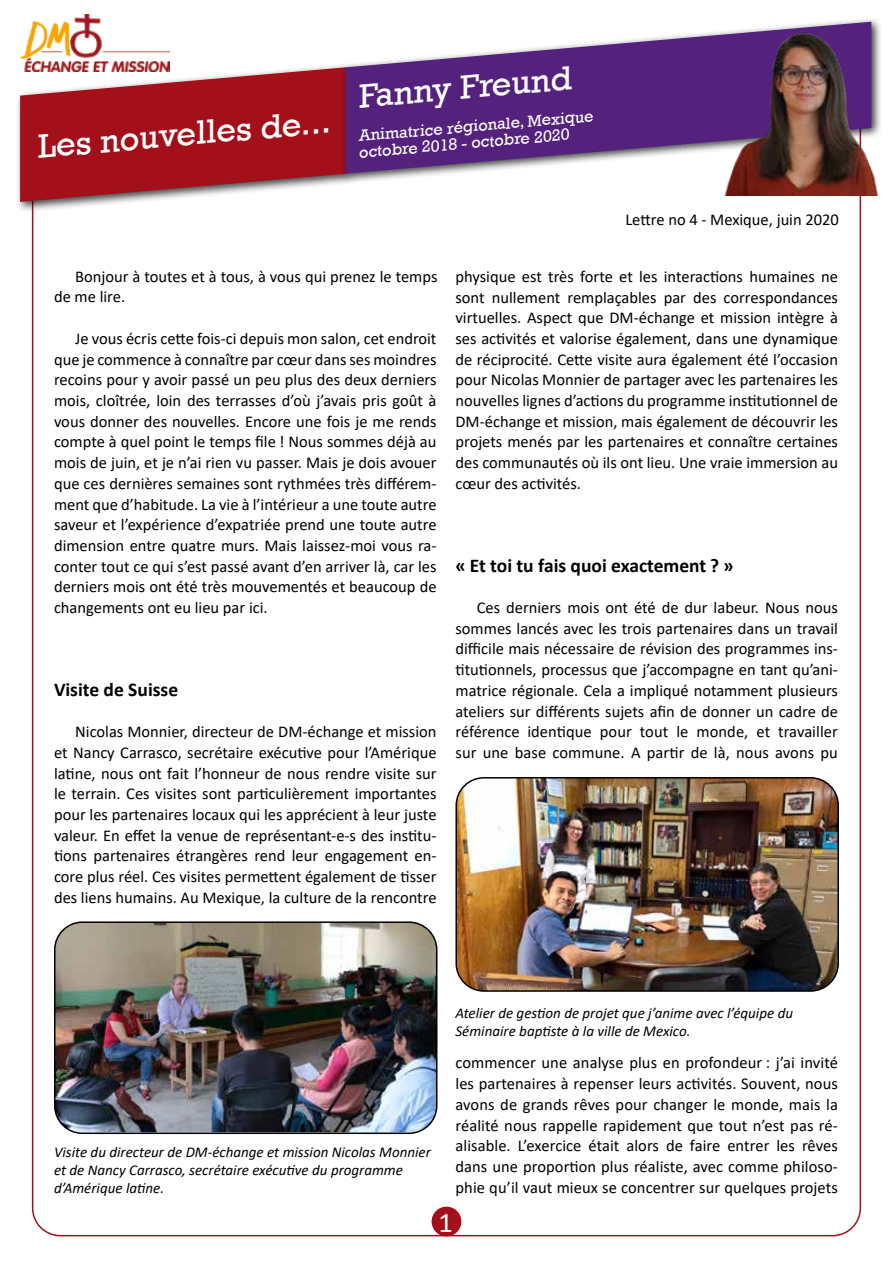
<style>
.page{position:relative;width:893px;height:1263px;background:#fff}
.page>*{position:absolute;margin:0;border:0;box-sizing:border-box;transform-origin:0 0}
.t1{font:34.5px "Rockwell";color:#fff}
.t2{font:28.5px "Calibri";color:#fff}
.t3{font:700 19.5px "Calibri";color:#000}
.t4{font:16.5px/20.7px "Calibri";color:#000;text-align:justify}
.t5{font:16.5px/16.5px "Rockwell";color:#fff}
.t6{font:italic 15px/18px "Calibri";color:#000}
</style>
<div class="page">
<img style="left:20px;top:15px;width:149px;height:48px">
<div style="left:15px;top:63px;width:342px;height:150px;background:#000;opacity:.75"></div>
<svg style="left:19px;top:66px;width:328px;height:137px;background:#b13e45"></svg>
<div style="left:340px;top:17px;width:543px;height:167px;background:#000;opacity:.75"></div>
<svg style="left:345px;top:21px;width:527px;height:153px"></svg>
<div style="left:432px;top:1207px;width:29px;height:29px;background:#a3101a;border-radius:50%"></div>
<div style="left:432px;top:1206px;width:29px;height:30px;border:2px solid #a3101a;border-radius:50%"></div>
<img style="left:55px;top:924px;width:382px;height:208px">
<div style="left:54px;top:921px;width:383px;height:213px;border:2px solid #000;border-radius:28px"></div>
<img style="left:458px;top:778px;width:380px;height:211px">
<div style="left:455px;top:777px;width:384px;height:215px;border:2px solid #000;border-radius:28px"></div>
<img style="left:723px;top:25px;width:155px;height:171px">
<h1 class="t1" style="left:35px;top:127px;width:295px;rotate:-5deg">Les nouvelles de...</h1>
<h1 class="t1" style="left:357px;top:76px;width:215px;rotate:-5deg">Fanny Freund</h1>
<p class="t5" style="left:357px;top:128px;width:238px;rotate:-5deg">Animatrice régionale, Mexique octobre 2018 - octobre 2020</p>
<p class="t4" style="left:625px;top:209px;width:215px">Lettre no 4 - Mexique, juin 2020</p>
<p class="t4" style="left:54px;top:265px;width:385px;text-indent:21px">Bonjour à toutes et à tous, à vous qui prenez le temps de me lire.</p>
<p class="t4" style="left:54px;top:328px;width:384px;text-indent:21px">Je vous écris cette fois-ci depuis mon salon, cet endroit que je commence à connaître par cœur dans ses moindres recoins pour y avoir passé un peu plus des deux derniers mois, cloîtrée, loin des terrasses d’où j’avais pris goût à vous donner des nouvelles. Encore une fois je me rends compte à quel point le temps file ! Nous sommes déjà au mois de juin, et je n’ai rien vu passer. Mais je dois avouer que ces dernières semaines sont rythmées très différem&shy;ment que d’habitude. La vie à l’intérieur a une toute autre saveur et l’expérience d’expatriée prend une toute autre dimension entre quatre murs. Mais laissez-moi vous ra&shy;conter tout ce qui s’est passé avant d’en arriver là, car les derniers mois ont été très mouvementés et beaucoup de changements ont eu lieu par ici.</p>
<p class="t3" style="left:54px;top:675px;width:126px">Visite de Suisse</p>
<p class="t4" style="left:54px;top:721px;width:384px;text-indent:21px">Nicolas Monnier, directeur de DM-échange et mission et Nancy Carrasco, secrétaire exécutive pour l’Amérique latine, nous ont fait l’honneur de nous rendre visite sur le terrain. Ces visites sont particulièrement importantes pour les partenaires locaux qui les apprécient à leur juste valeur. En effet la venue de représentant-e-s des institu&shy;tions partenaires étrangères rend leur engagement en&shy;core plus réel. Ces visites permettent également de tisser des liens humains. Au Mexique, la culture de la rencontre</p>
<p class="t4" style="left:455px;top:266px;width:384px">physique est très forte et les interactions humaines ne sont nullement remplaçables par des correspondances virtuelles. Aspect que DM-échange et mission intègre à ses activités et valorise également, dans une dynamique de réciprocité. Cette visite aura également été l’occasion pour Nicolas Monnier de partager avec les partenaires les nouvelles lignes d’actions du programme institutionnel de DM-échange et mission, mais également de découvrir les projets menés par les partenaires et connaître certaines des communautés où ils ont lieu. Une vraie immersion au cœur des activités.</p>
<p class="t3" style="left:455px;top:551px;width:280px">« Et toi tu fais quoi exactement ? »</p>
<p class="t4" style="left:455px;top:597px;width:384px;text-indent:21px">Ces derniers mois ont été de dur labeur. Nous nous sommes lancés avec les trois partenaires dans un travail difficile mais nécessaire de révision des programmes ins&shy;titutionnels, processus que j’accompagne en tant qu’ani&shy;matrice régionale. Cela a impliqué notamment plusieurs ateliers sur différents sujets afin de donner un cadre de référence identique pour tout le monde, et travailler sur une base commune. A partir de là, nous avons pu</p>
<p class="t6" style="left:54px;top:1142px;width:378px">Visite du directeur de DM-échange et mission Nicolas Monnier et de Nancy Carrasco, secrétaire exécutive du programme d’Amérique latine.</p>
<p class="t6" style="left:455px;top:1003px;width:339px">Atelier de gestion de projet que j’anime avec l’équipe du<br>Séminaire baptiste à la ville de Mexico.</p>
<p class="t4" style="left:455px;top:1052px;width:384px">commencer une analyse plus en profondeur : j’ai invité les partenaires à repenser leurs activités. Souvent, nous avons de grands rêves pour changer le monde, mais la réalité nous rappelle rapidement que tout n’est pas ré&shy;alisable. L’exercice était alors de faire entrer les rêves dans une proportion plus réaliste, avec comme philoso&shy;phie qu’il vaut mieux se concentrer sur quelques projets</p>
<h2 class="t2" style="left:439px;top:1203px;width:16px">1</h2>
</div>
